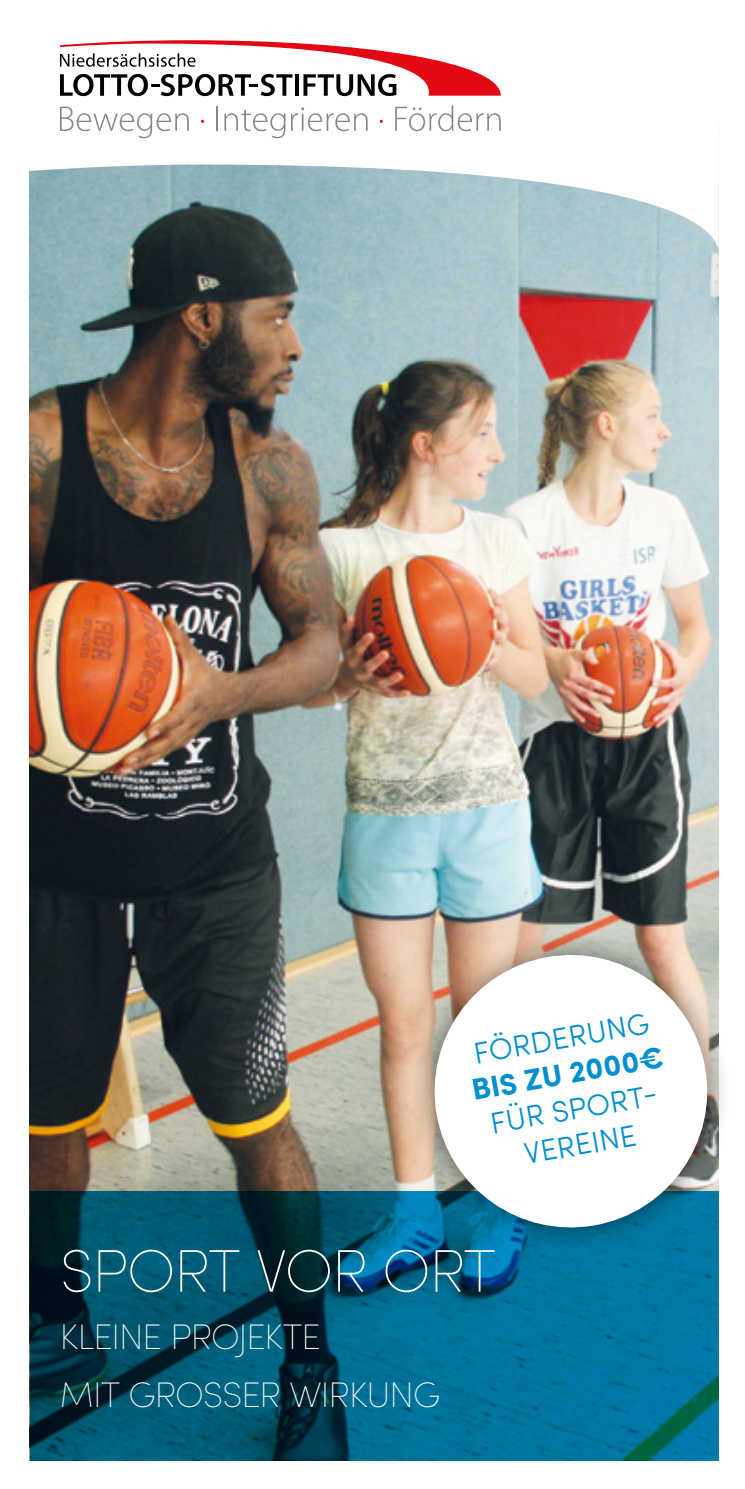
<style>
.page{position:relative;width:745px;height:1489px;background:#fff}
.page>*{position:absolute;margin:0;border:0;box-sizing:border-box;transform-origin:0 0}
.t1{font:200 60.25px "Sofia Pro";letter-spacing:-.025em;color:#fff}
.t2{font:200 35.5px/57.5px "Sofia Pro";letter-spacing:-.025em;color:#fff}
.t3{font:300 30px/36px "Sofia Pro";color:#008fcf;text-align:center}
.t4{font:700 30px "Sofia Pro";color:#008fcf}
</style>
<div class="page">
<img style="left:30px;top:249px;width:688px;height:942px">
<svg style="left:30px;top:1191px;width:688px;height:269px;background:#005874"></svg>
<svg style="left:29px;top:54px;width:689px;height:195px"></svg>
<svg style="left:60px;top:40px;width:440px;height:56px"></svg>
<svg style="left:60px;top:107px;width:129px;height:31px"></svg>
<hr style="left:216px;top:107px;width:2px;height:24px;background:#878787">
<svg style="left:224px;top:107px;width:143px;height:31px"></svg>
<svg style="left:395px;top:105px;width:105px;height:26px"></svg>
<img style="left:382px;top:903px;width:341px;height:375px">
<svg style="left:423px;top:944px;width:294px;height:294px"></svg>
<p class="t3" style="left:470px;top:1033px;width:179px;rotate:-10deg">FÖRDERUNG</p>
<p class="t4" style="left:467px;top:1067px;width:196px;rotate:-10deg">BIS ZU 2000€</p>
<p class="t3" style="left:487px;top:1103px;width:171px;rotate:-10deg">FÜR SPORT-<br>VEREINE</p>
<h1 class="t1" style="left:60px;top:1230px;width:437px">SPORT VOR ORT</h1>
<p class="t2" style="left:60px;top:1306px;width:381px">KLEINE PROJEKTE<br>MIT GROSSER WIRKUNG</p>
</div>
